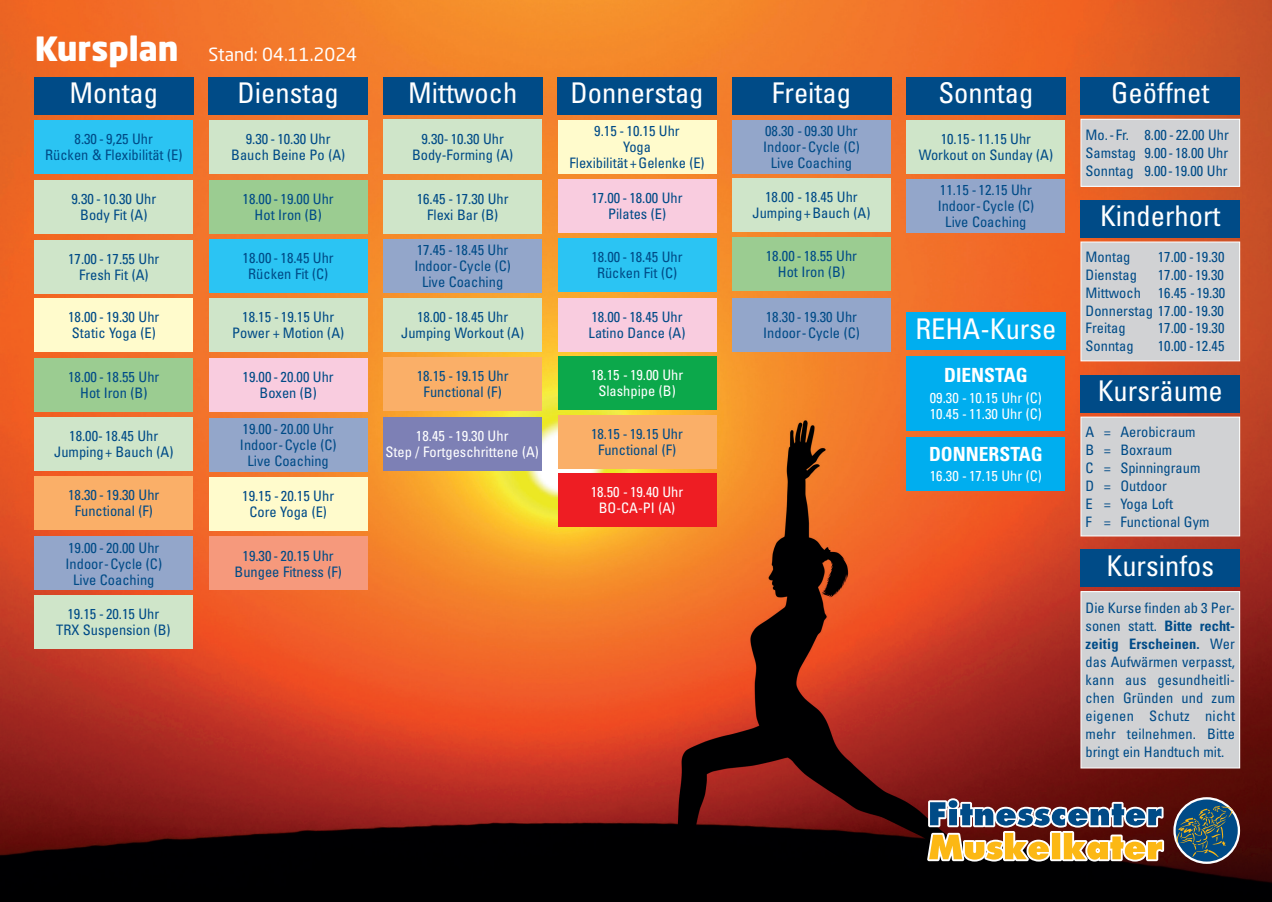
<style>
.page{position:relative;width:1272px;height:902px;background:#fff}
.page>*{position:absolute;margin:0;border:0;box-sizing:border-box;transform-origin:0 0}
.t1{font:condensed 28.5px "Univers LT Std";color:#fff}
.t2{font:700 condensed 19.5px "Univers LT Std";color:#fff}
.t3{font:18px "Neo Sans W1 G";color:#fff}
.t4{font:condensed 14.4px/16px "Univers LT Std";color:#004b87;text-align:center}
.t5{font:condensed 14.4px/16px "Univers LT Std";color:#fff;text-align:center}
.s1{font-weight:900;font-size:33px}
.s2{font-weight:700}
</style>
<div class="page">
<img style="left:0;top:0;width:1271px;height:901px">
<div style="left:383px;top:119px;width:159px;height:55px;background:#cfe5c9"></div>
<div style="left:1080px;top:119px;width:159px;height:67px;background:#d1d2d4"></div>
<div style="left:1080px;top:119px;width:159px;height:68px;border:1px solid #fff"></div>
<div style="left:1080px;top:242px;width:159px;height:119px;background:#d1d2d4"></div>
<div style="left:1080px;top:241px;width:159px;height:120px;border:1px solid #fff"></div>
<div style="left:1080px;top:417px;width:159px;height:119px;background:#d1d2d4"></div>
<div style="left:1080px;top:416px;width:159px;height:120px;border:1px solid #fff"></div>
<div style="left:1080px;top:591px;width:159px;height:177px;background:#d1d2d4"></div>
<div style="left:1080px;top:591px;width:159px;height:177px;border:1px solid #fff"></div>
<div style="left:34px;top:180px;width:159px;height:53px;background:#cfe5c9"></div>
<div style="left:34px;top:120px;width:159px;height:54px;background:#2bc4f3"></div>
<div style="left:209px;top:120px;width:158px;height:54px;background:#cfe5c9"></div>
<div style="left:383px;top:180px;width:159px;height:53px;background:#cfe5c9"></div>
<div style="left:557px;top:120px;width:159px;height:53px;background:#fffbcc"></div>
<div style="left:732px;top:120px;width:158px;height:54px;background:#93a6ca"></div>
<div style="left:383px;top:239px;width:159px;height:53px;background:#93a6ca"></div>
<div style="left:557px;top:179px;width:159px;height:53px;background:#f9ccdf"></div>
<div style="left:732px;top:178px;width:158px;height:54px;background:#cfe5c9"></div>
<div style="left:383px;top:417px;width:158px;height:54px;background:#7d80b5"></div>
<div style="left:34px;top:240px;width:159px;height:54px;background:#cfe5c9"></div>
<div style="left:209px;top:180px;width:158px;height:54px;background:#9bcc91"></div>
<div style="left:383px;top:298px;width:159px;height:53px;background:#cfe5c9"></div>
<div style="left:557px;top:238px;width:159px;height:53px;background:#2bc4f3"></div>
<div style="left:732px;top:237px;width:158px;height:54px;background:#9bcc91"></div>
<div style="left:34px;top:298px;width:159px;height:53px;background:#fffbcc"></div>
<div style="left:209px;top:239px;width:158px;height:54px;background:#2bc4f3"></div>
<div style="left:383px;top:357px;width:159px;height:54px;background:#faaf68"></div>
<div style="left:209px;top:298px;width:158px;height:54px;background:#cfe5c9"></div>
<div style="left:732px;top:298px;width:158px;height:54px;background:#93a6ca"></div>
<div style="left:34px;top:358px;width:159px;height:53px;background:#9bcc91"></div>
<div style="left:34px;top:476px;width:159px;height:54px;background:#faaf68"></div>
<div style="left:209px;top:358px;width:158px;height:54px;background:#f9ccdf"></div>
<div style="left:557px;top:415px;width:159px;height:53px;background:#faaf68"></div>
<div style="left:557px;top:472px;width:159px;height:54px;background:#ee1d23"></div>
<div style="left:557px;top:356px;width:159px;height:54px;background:#0ca84b"></div>
<div style="left:34px;top:417px;width:159px;height:54px;background:#cfe5c9"></div>
<div style="left:209px;top:477px;width:158px;height:53px;background:#fffbcc"></div>
<div style="left:34px;top:536px;width:159px;height:54px;background:#93a6ca"></div>
<div style="left:209px;top:418px;width:158px;height:54px;background:#93a6ca"></div>
<div style="left:34px;top:595px;width:159px;height:53px;background:#cfe5c9"></div>
<div style="left:209px;top:536px;width:158px;height:54px;background:#f6997c"></div>
<div style="left:557px;top:298px;width:159px;height:53px;background:#f9ccdf"></div>
<div style="left:34px;top:77px;width:159px;height:37px;background:#004b87"></div>
<div style="left:209px;top:77px;width:159px;height:37px;background:#004b87"></div>
<div style="left:383px;top:77px;width:159px;height:37px;background:#004b87"></div>
<div style="left:557px;top:77px;width:159px;height:37px;background:#004b87"></div>
<div style="left:732px;top:77px;width:159px;height:37px;background:#004b87"></div>
<div style="left:1080px;top:77px;width:159px;height:37px;background:#004b87"></div>
<div style="left:1080px;top:200px;width:159px;height:37px;background:#004b87"></div>
<div style="left:1080px;top:375px;width:159px;height:37px;background:#004b87"></div>
<div style="left:1080px;top:549px;width:159px;height:37px;background:#004b87"></div>
<div style="left:906px;top:120px;width:159px;height:54px;background:#cfe5c9"></div>
<div style="left:906px;top:356px;width:159px;height:74px;background:#00aeef"></div>
<div style="left:906px;top:179px;width:159px;height:54px;background:#93a6ca"></div>
<div style="left:906px;top:437px;width:159px;height:54px;background:#00aeef"></div>
<div style="left:906px;top:77px;width:159px;height:37px;background:#004b87"></div>
<div style="left:906px;top:313px;width:159px;height:37px;background:#00aeef"></div>
<div style="left:1173px;top:797px;width:66px;height:66px;border:5px solid #fff;border-radius:50%"></div>
<div style="left:1175px;top:799px;width:62px;height:62px;background:#004b87;border-radius:50%"></div>
<svg style="left:1176px;top:805px;width:56px;height:52px"></svg>
<svg style="left:927px;top:798px;width:236px;height:63px;background:#957a60"></svg>
<p class="t3" style="left:35px;top:44px;width:324px"><span class="s1">Kursplan</span> Stand: 04.11.2024</p>
<h1 class="t1" style="left:69px;top:75px;width:90px">Montag</h1>
<h1 class="t1" style="left:237px;top:75px;width:103px">Dienstag</h1>
<h1 class="t1" style="left:408px;top:75px;width:111px">Mittwoch</h1>
<h1 class="t1" style="left:570px;top:75px;width:134px">Donnerstag</h1>
<h1 class="t1" style="left:771px;top:75px;width:81px">Freitag</h1>
<h1 class="t1" style="left:1111px;top:75px;width:100px">Geöffnet</h1>
<h1 class="t1" style="left:938px;top:75px;width:97px">Sonntag</h1>
<p class="t4" style="left:45px;top:131px;width:139px">8.30- 9,25 Uhr<br>Rücken &amp; Flexibilität (E)</p>
<p class="t4" style="left:231px;top:131px;width:115px">9.30- 10.30 Uhr<br>Bauch Beine Po (A)</p>
<p class="t4" style="left:569px;top:122px;width:137px">9.15 - 10.15 Uhr<br>Yoga<br>Flexibilität +Gelenke (E)</p>
<p class="t4" style="left:763px;top:123px;width:98px">08.30 - 09.30 Uhr<br>Indoor-Cycle (C)<br>Live Coaching</p>
<p class="t4" style="left:412px;top:130px;width:103px">9.30- 10.30 Uhr<br>Body-Forming (A)</p>
<p class="t4" style="left:1085px;top:126px;width:145px;line-height:17.7px;text-align:justify">Mo.-Fr. 8.00 - 22.00 Uhr Samstag 9.00- 18.00 Uhr Sonntag 9.00-19.00 Uhr</p>
<p class="t4" style="left:918px;top:131px;width:136px">10.15- 11.15 Uhr<br>Workout on Sunday (A)</p>
<p class="t4" style="left:71px;top:191px;width:86px">9.30- 10.30 Uhr<br>Body Fit (A)</p>
<p class="t4" style="left:243px;top:191px;width:93px">18.00- 19.00 Uhr<br>Hot Iron (B)</p>
<p class="t4" style="left:416px;top:191px;width:93px">16.45 - 17.30 Uhr<br>Flexi Bar (B)</p>
<p class="t4" style="left:591px;top:189px;width:93px">17.00- 18.00 Uhr<br>Pilates (E)</p>
<p class="t4" style="left:752px;top:189px;width:119px">18.00 - 18.45 Uhr<br>Jumping+Bauch (A)</p>
<p class="t4" style="left:937px;top:182px;width:98px">11.15 - 12.15 Uhr<br>Indoor-Cycle (C)<br>Live Coaching</p>
<h1 class="t1" style="left:1100px;top:198px;width:122px">Kinderhort</h1>
<p class="t4" style="left:68px;top:251px;width:93px">17.00- 17.55 Uhr<br>Fresh Fit (A)</p>
<p class="t4" style="left:68px;top:309px;width:93px;text-align:left">18.00- 19.30 Uhr<br>Static Yoga (E)</p>
<p class="t4" style="left:243px;top:250px;width:93px">18.00- 18.45 Uhr<br>Rücken Fit (C)</p>
<p class="t4" style="left:414px;top:241px;width:98px">17.45 - 18.45 Uhr<br>Indoor-Cycle (C)<br>Live Coaching</p>
<p class="t4" style="left:591px;top:248px;width:93px">18.00- 18.45 Uhr<br>Rücken Fit (C)</p>
<p class="t4" style="left:766px;top:248px;width:93px">18.00- 18.55 Uhr<br>Hot Iron (B)</p>
<p class="t4" style="left:401px;top:309px;width:124px">18.00- 18.45 Uhr<br>Jumping Workout (A)</p>
<p class="t4" style="left:588px;top:309px;width:98px;text-align:left">18.00- 18.45 Uhr<br>Latino Dance (A)</p>
<p class="t4" style="left:232px;top:309px;width:113px">18.15 - 19.15 Uhr<br>Power + Motion (A)</p>
<p class="t4" style="left:763px;top:309px;width:98px;text-align:left">18.30- 19.30 Uhr<br>Indoor-Cycle (C)</p>
<h1 class="t1" style="left:915px;top:310px;width:142px">REHA-Kurse</h1>
<p class="t4" style="left:1085px;top:249px;width:46px">Montag</p>
<p class="t4" style="left:1157px;top:249px;width:68px">17.00 - 19.30</p>
<p class="t4" style="left:1085px;top:267px;width:53px">Dienstag</p>
<p class="t4" style="left:1085px;top:266px;width:141px;line-height:17.7px;text-align:justify;text-indent:72px">17.00- 19.30<br>Mittwoch 16.45 -19.30<br>Donnerstag 17.00- 19.30<br>Freitag</p>
<p class="t4" style="left:1157px;top:320px;width:68px">17.00 -19.30</p>
<p class="t4" style="left:1085px;top:337px;width:50px">Sonntag</p>
<p class="t4" style="left:1157px;top:337px;width:68px">10.00 -12.45</p>
<p class="t4" style="left:68px;top:368px;width:93px">18.00- 18.55 Uhr<br>Hot Iron (B)</p>
<p class="t4" style="left:243px;top:369px;width:93px">19.00- 20.00 Uhr<br>Boxen (B)</p>
<p class="t4" style="left:416px;top:368px;width:93px">18.15 - 19.15 Uhr<br>Functional (F)</p>
<p class="t5" style="left:591px;top:367px;width:94px">18.15 - 19.00 Uhr<br>Slashpipe (B)</p>
<h2 class="t2" style="left:944px;top:363px;width:85px">DIENSTAG</h2>
<p class="t5" style="left:929px;top:389px;width:113px;text-align:left">09.30 - 10.15 Uhr (C)<br>10.45 - 11.30 Uhr (C)</p>
<h1 class="t1" style="left:1097px;top:373px;width:127px">Kursräume</h1>
<p class="t4" style="left:54px;top:428px;width:121px">18.00- 18.45 Uhr<br>Jumping+ Bauch (A)</p>
<p class="t4" style="left:68px;top:487px;width:93px">18.30- 19.30 Uhr<br>Functional (F)</p>
<p class="t4" style="left:240px;top:421px;width:98px">19.00- 20.00 Uhr<br>Indoor-Cycle (C)<br>Live Coaching</p>
<p class="t4" style="left:242px;top:487px;width:93px">19.15 - 20.15 Uhr<br>Core Yoga (E)</p>
<p class="t5" style="left:385px;top:428px;width:155px">18.45 - 19.30 Uhr<br>Step / Fortgeschrittene (A)</p>
<p class="t4" style="left:591px;top:425px;width:93px">18.15 - 19.15 Uhr<br>Functional (F)</p>
<p class="t5" style="left:591px;top:483px;width:94px">18.50 - 19.40 Uhr<br>BO-CA-PI (A)</p>
<h2 class="t2" style="left:929px;top:442px;width:115px">DONNERSTAG</h2>
<p class="t5" style="left:929px;top:468px;width:113px">16.30 - 17.15 Uhr (C)</p>
<p class="t4" style="left:1085px;top:422px;width:125px;line-height:18px;text-align:left">A = Aerobicraum<br>B = Boxraum<br>C = Spinningraum<br>D = Outdoor<br>E = Yoga Loft<br>F = Functional Gym</p>
<p class="t4" style="left:66px;top:539px;width:98px">19.00- 20.00 Uhr<br>Indoor-Cycle (C)<br>Live Coaching</p>
<p class="t4" style="left:234px;top:547px;width:109px">19.30- 20.15 Uhr<br>Bungee Fitness (F)</p>
<h1 class="t1" style="left:1106px;top:547px;width:109px">Kursinfos</h1>
<p class="t4" style="left:56px;top:606px;width:116px">19.15 - 20.15 Uhr<br>TRX Suspension (B)</p>
<p class="t4" style="left:1085px;top:598px;width:151px;line-height:18px;text-align:justify">Die Kurse finden ab 3 Per&shy;sonen statt. <span class="s2">Bitte recht&shy;zeitig Erscheinen.</span> Wer das Aufwärmen verpasst, kann aus gesundheitli&shy;chen Gründen und zum eigenen Schutz nicht mehr teilnehmen. Bitte bringt ein Handtuch mit.</p>
</div>
